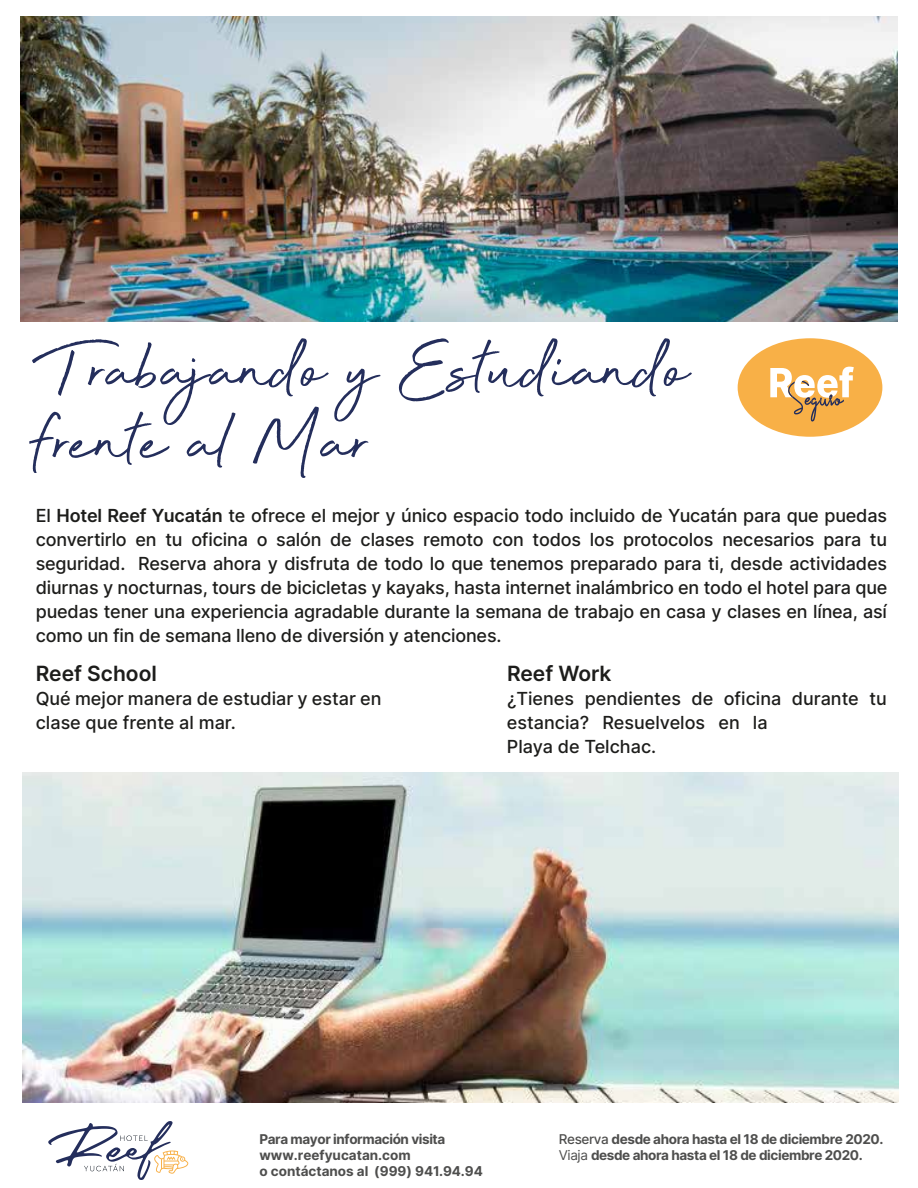
<style>
.page{position:relative;width:918px;height:1188px;background:#fff}
.page>*{position:absolute;margin:0;border:0;box-sizing:border-box;transform-origin:0 0}
.t1{font:90px/72px "Beyond Infinity";color:#242e5c}
.t2{font:600 21px "Inter";color:#1d1d1b}
.t3{font:500 18px/24px "Inter";color:#1d1d1b}
.t4{font:700 13.5px/16.2px "Inter";letter-spacing:-.03em;color:#4e4e4d}
.t5{font:700 13.5px/16.2px "Inter";color:#4e4e4d}
.s1{font-weight:600}
.s2{font-weight:500}
.s3{font-family:"Inter Regular 400 0";font-weight:400}
</style>
<div class="page">
<img style="left:20px;top:16px;width:878px;height:305px">
<svg style="left:48px;top:1121px;width:140px;height:59px"></svg>
<img style="left:22px;top:773px;width:877px;height:329px">
<div style="left:738px;top:338px;width:144px;height:99px;background:#f8b047;border-radius:50%"></div>
<svg style="left:770px;top:367px;width:84px;height:55px"></svg>
<h1 class="t1" style="left:36px;top:339px;width:654px">Trabajando y Estudiando frente al Mar</h1>
<p class="t3" style="left:36px;top:503px;width:853px;text-align:justify">El <span class="s1">Hotel Reef Yucatán</span> te ofrece el mejor y único espacio todo incluido de Yucatán para que puedas convertirlo en tu oficina o salón de clases remoto con todos los protocolos necesarios para tu seguridad. Reserva ahora y disfruta de todo lo que tenemos preparado para ti, desde actividades diurnas y nocturnas, tours de bicicletas y kayaks, hasta internet inalámbrico en todo el hotel para que puedas tener una experiencia agradable durante la semana de trabajo en casa y clases en línea, así como un fin de semana lleno de diversión y atenciones.</p>
<p class="t2" style="left:36px;top:658px;width:123px">Reef School</p>
<p class="t3" style="left:36px;top:686px;width:347px">Qué mejor manera de estudiar y estar en clase que frente al mar.</p>
<p class="t2" style="left:507px;top:658px;width:106px">Reef Work</p>
<p class="t3" style="left:507px;top:686px;width:381px">¿Tienes pendientes de oficina durante tu estancia? Resuelvelos en la<br>Playa de Telchac.</p>
<p class="t5" style="left:259px;top:1131px;width:225px">Para mayor información visita www.reefyucatan.com<br>o contáctanos al (999) 941.94.94</p>
<p class="t4" style="left:559px;top:1131px;width:326px"><span class="s2">Reserva</span> desde ahora hasta el 18 de diciembre 2020.<br><span class="s3">Viaja</span> desde ahora hasta el 18 de diciembre 2020.</p>
</div>
